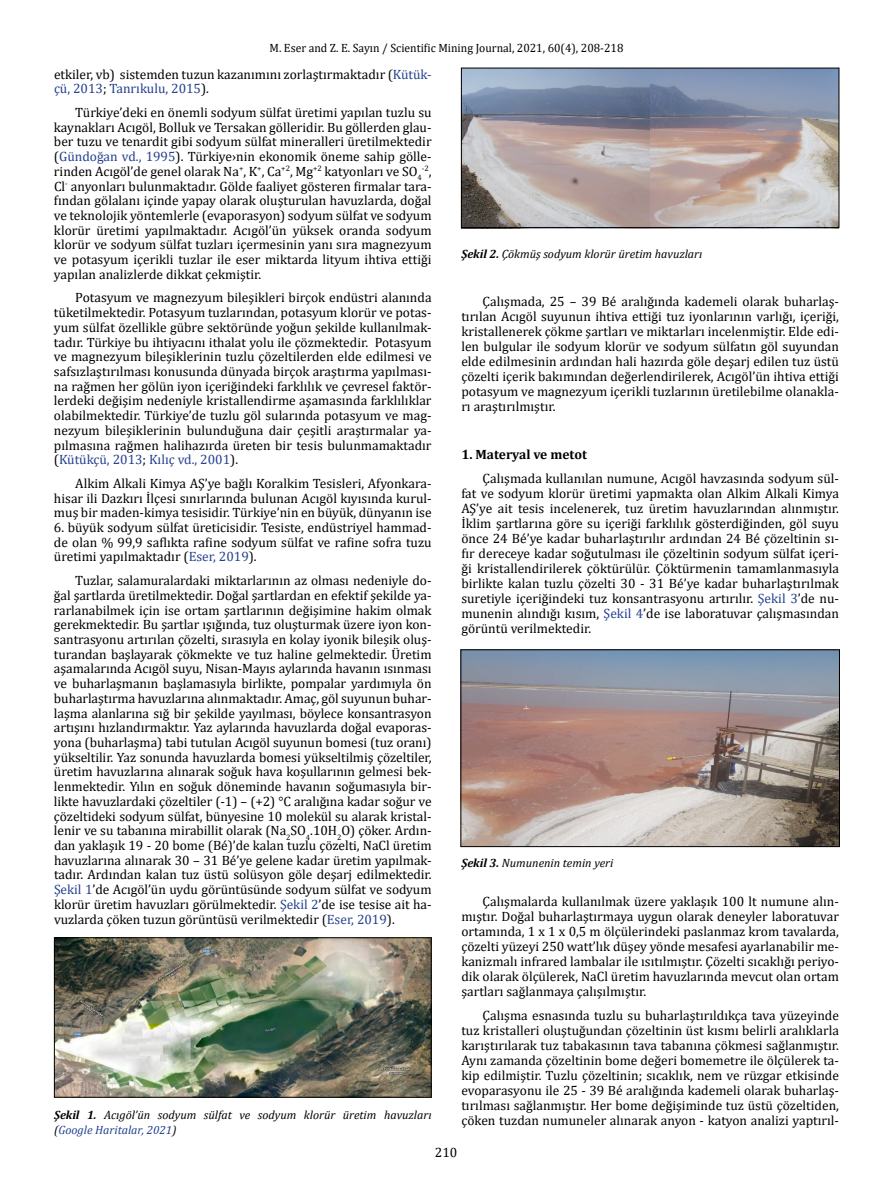
<style>
.page{position:relative;width:893px;height:1191px;background:#fff}
.page>*{position:absolute;margin:0;border:0;box-sizing:border-box;transform-origin:0 0}
.t1{font:13.5px/14.7px "Cambria";color:#000;text-align:justify}
.t2{font:700 13.5px "Cambria";color:#000}
.t3{font:italic 12px/15px "Cambria";color:#000}
.t4{font:12px "Cambria";color:#000}
.t5{font:7.8px "Cambria";color:#000}
.s1{color:#25408f}
.s2{font-size:13.5px}
.s3{font-weight:700}
</style>
<div class="page">
<img style="left:56px;top:939px;width:374px;height:156px">
<div style="left:54px;top:937px;width:378px;height:160px;border:1px solid #000"></div>
<svg style="left:461px;top:228px;width:378px;height:1px"></svg>
<img style="left:463px;top:70px;width:374px;height:156px">
<img style="left:462px;top:651px;width:376px;height:194px">
<div style="left:460px;top:649px;width:380px;height:198px;border:1px solid #000"></div>
<div style="left:461px;top:68px;width:378px;height:160px;border:1px solid #000"></div>
<p class="t4" style="left:270px;top:41px;width:355px">M. Eser and Z. E. Sayın / Scientific Mining Journal, 2021, 60(4), 208-218</p>
<p class="t1" style="left:54px;top:67px;width:379px">etkiler, vb) sistemden tuzun kazanımını zorlaştırmaktadır (<span class="s1">Kütük&shy;çü, 2013</span>; <span class="s1">Tanrıkulu, 2015</span>).</p>
<p class="t1" style="left:54px;top:105px;width:379px;text-indent:21px">Türkiye’deki en önemli sodyum sülfat üretimi yapılan tuzlu su kaynakları Acıgöl, Bolluk ve Tersakan gölleridir. Bu göllerden glau&shy;ber tuzu ve tenardit gibi sodyum sülfat mineralleri üretilmektedir (<span class="s1">Gündoğan vd., 1995</span>). Türkiye›nin ekonomik öneme sahip gölle&shy;rinden Acıgöl’de genel olarak Na<sup>+</sup>, K<sup>+</sup>, Ca<sup>+2</sup>, Mg<sup>+2</sup> katyonları ve SO<sub>4</sub></p>
<p class="t5" style="left:422px;top:164px;width:11px">-2<span class="s2">,</span></p>
<p class="t1" style="left:54px;top:178px;width:379px">Cl<sup>-</sup> anyonları bulunmaktadır. Gölde faaliyet gösteren firmalar tara&shy;fından gölalanı içinde yapay olarak oluşturulan havuzlarda, doğal ve teknolojik yöntemlerle (evaporasyon) sodyum sülfat ve sodyum klorür üretimi yapılmaktadır. Acıgöl’ün yüksek oranda sodyum klorür ve sodyum sülfat tuzları içermesinin yanı sıra magnezyum ve potasyum içerikli tuzlar ile eser miktarda lityum ihtiva ettiği yapılan analizlerde dikkat çekmiştir.</p>
<p class="t1" style="left:54px;top:290px;width:379px;text-indent:21px">Potasyum ve magnezyum bileşikleri birçok endüstri alanında tüketilmektedir. Potasyum tuzlarından, potasyum klorür ve potas&shy;yum sülfat özellikle gübre sektöründe yoğun şekilde kullanılmak&shy;tadır. Türkiye bu ihtiyacını ithalat yolu ile çözmektedir. Potasyum ve magnezyum bileşiklerinin tuzlu çözeltilerden elde edilmesi ve safsızlaştırılması konusunda dünyada birçok araştırma yapılması&shy;na rağmen her gölün iyon içeriğindeki farklılık ve çevresel faktör&shy;lerdeki değişim nedeniyle kristallendirme aşamasında farklılıklar olabilmektedir. Türkiye’de tuzlu göl sularında potasyum ve mag&shy;nezyum bileşiklerinin bulunduğuna dair çeşitli araştırmalar ya&shy;pılmasına rağmen halihazırda üreten bir tesis bulunmamaktadır (<span class="s1">Kütükçü, 2013</span>; <span class="s1">Kılıç vd., 2001</span>).</p>
<p class="t1" style="left:54px;top:476px;width:379px;text-indent:21px">Alkim Alkali Kimya AŞ’ye bağlı Koralkim Tesisleri, Afyonkara&shy;hisar ili Dazkırı İlçesi sınırlarında bulunan Acıgöl kıyısında kurul&shy;muş bir maden-kimya tesisidir. Türkiye’nin en büyük, dünyanın ise</p>
<p class="t1" style="left:54px;top:520px;width:379px">6. büyük sodyum sülfat üreticisidir. Tesiste, endüstriyel hammad&shy;de olan % 99,9 saflıkta rafine sodyum sülfat ve rafine sofra tuzu üretimi yapılmaktadır (<span class="s1">Eser, 2019</span>).</p>
<p class="t1" style="left:54px;top:573px;width:379px;text-indent:21px">Tuzlar, salamuralardaki miktarlarının az olması nedeniyle do&shy;ğal şartlarda üretilmektedir. Doğal şartlardan en efektif şekilde ya&shy;rarlanabilmek için ise ortam şartlarının değişimine hakim olmak gerekmektedir. Bu şartlar ışığında, tuz oluşturmak üzere iyon kon&shy;santrasyonu artırılan çözelti, sırasıyla en kolay iyonik bileşik oluş&shy;turandan başlayarak çökmekte ve tuz haline gelmektedir. Üretim aşamalarında Acıgöl suyu, Nisan-Mayıs aylarında havanın ısınması ve buharlaşmanın başlamasıyla birlikte, pompalar yardımıyla ön buharlaştırma havuzlarına alınmaktadır. Amaç, göl suyunun buhar&shy;laşma alanlarına sığ bir şekilde yayılması, böylece konsantrasyon artışını hızlandırmaktır. Yaz aylarında havuzlarda doğal evaporas&shy;yona (buharlaşma) tabi tutulan Acıgöl suyunun bomesi (tuz oranı) yükseltilir. Yaz sonunda havuzlarda bomesi yükseltilmiş çözeltiler, üretim havuzlarına alınarak soğuk hava koşullarının gelmesi bek&shy;lenmektedir. Yılın en soğuk döneminde havanın soğumasıyla bir&shy;likte havuzlardaki çözeltiler (-1) – (+2) °C aralığına kadar soğur ve çözeltideki sodyum sülfat, bünyesine 10 molekül su alarak kristal&shy;lenir ve su tabanına mirabillit olarak (Na<sub>2</sub>SO<sub>4</sub>.10H<sub>2</sub>O) çöker. Ardın&shy;dan yaklaşık 19 - 20 bome (Bé)’de kalan tuzlu çözelti, NaCl üretim havuzlarına alınarak 30 – 31 Bé’ye gelene kadar üretim yapılmak&shy;tadır. Ardından kalan tuz üstü solüsyon göle deşarj edilmektedir.<br><span class="s1">Şekil 1</span>’de Acıgöl’ün uydu görüntüsünde sodyum sülfat ve sodyum klorür üretim havuzları görülmektedir. <span class="s1">Şekil 2</span>’de ise tesise ait ha&shy;vuzlarda çöken tuzun görüntüsü verilmektedir (<span class="s1">Eser, 2019</span>).</p>
<p class="t3" style="left:54px;top:1106px;width:379px"><span class="s3">Şekil 1.</span> Acıgöl’ün sodyum sülfat ve sodyum klorür üretim havuzları (<span class="s1">Google Haritalar, 2021</span>)</p>
<p class="t3" style="left:461px;top:246px;width:243px"><span class="s3">Şekil 2.</span> Çökmüş sodyum klorür üretim havuzları</p>
<p class="t1" style="left:461px;top:294px;width:379px;text-indent:21px">Çalışmada, 25 – 39 Bé aralığında kademeli olarak buharlaş&shy;tırılan Acıgöl suyunun ihtiva ettiği tuz iyonlarının varlığı, içeriği, kristallenerek çökme şartları ve miktarları incelenmiştir. Elde edi&shy;len bulgular ile sodyum klorür ve sodyum sülfatın göl suyundan elde edilmesinin ardından hali hazırda göle deşarj edilen tuz üstü çözelti içerik bakımından değerlendirilerek, Acıgöl’ün ihtiva ettiği potasyum ve magnezyum içerikli tuzlarının üretilebilme olanakla&shy;rı araştırılmıştır.</p>
<p class="t2" style="left:461px;top:445px;width:127px">1. Materyal ve metot</p>
<p class="t1" style="left:461px;top:471px;width:379px;text-indent:21px">Çalışmada kullanılan numune, Acıgöl havzasında sodyum sül&shy;fat ve sodyum klorür üretimi yapmakta olan Alkim Alkali Kimya AŞ’ye ait tesis incelenerek, tuz üretim havuzlarından alınmıştır.<br>İklim şartlarına göre su içeriği farklılık gösterdiğinden, göl suyu önce 24 Bé’ye kadar buharlaştırılır ardından 24 Bé çözeltinin sı&shy;fır dereceye kadar soğutulması ile çözeltinin sodyum sülfat içeri&shy;ği kristallendirilerek çöktürülür. Çöktürmenin tamamlanmasıyla birlikte kalan tuzlu çözelti 30 - 31 Bé’ye kadar buharlaştırılmak suretiyle içeriğindeki tuz konsantrasyonu artırılır. <span class="s1">Şekil 3</span>’de nu&shy;munenin alındığı kısım, <span class="s1">Şekil 4</span>’de ise laboratuvar çalışmasından görüntü verilmektedir.</p>
<p class="t3" style="left:461px;top:855px;width:154px"><span class="s3">Şekil 3.</span> Numunenin temin yeri</p>
<p class="t1" style="left:461px;top:894px;width:379px;text-indent:21px">Çalışmalarda kullanılmak üzere yaklaşık 100 lt numune alın&shy;mıştır. Doğal buharlaştırmaya uygun olarak deneyler laboratuvar ortamında, 1 x 1 x 0,5 m ölçülerindeki paslanmaz krom tavalarda, çözelti yüzeyi 250 watt’lık düşey yönde mesafesi ayarlanabilir me&shy;kanizmalı infrared lambalar ile ısıtılmıştır. Çözelti sıcaklığı periyo&shy;dik olarak ölçülerek, NaCl üretim havuzlarında mevcut olan ortam şartları sağlanmaya çalışılmıştır.</p>
<p class="t1" style="left:461px;top:1008px;width:379px;text-indent:21px">Çalışma esnasında tuzlu su buharlaştırıldıkça tava yüzeyinde tuz kristalleri oluştuğundan çözeltinin üst kısmı belirli aralıklarla karıştırılarak tuz tabakasının tava tabanına çökmesi sağlanmıştır.<br>Aynı zamanda çözeltinin bome değeri bomemetre ile ölçülerek ta&shy;kip edilmiştir. Tuzlu çözeltinin; sıcaklık, nem ve rüzgar etkisinde evoparasyonu ile 25 - 39 Bé aralığında kademeli olarak buharlaş&shy;tırılması sağlanmıştır. Her bome değişiminde tuz üstü çözeltiden, çöken tuzdan numuneler alınarak anyon - katyon analizi yaptırıl-</p>
<p class="t1" style="left:435px;top:1145px;width:24px">210</p>
</div>
